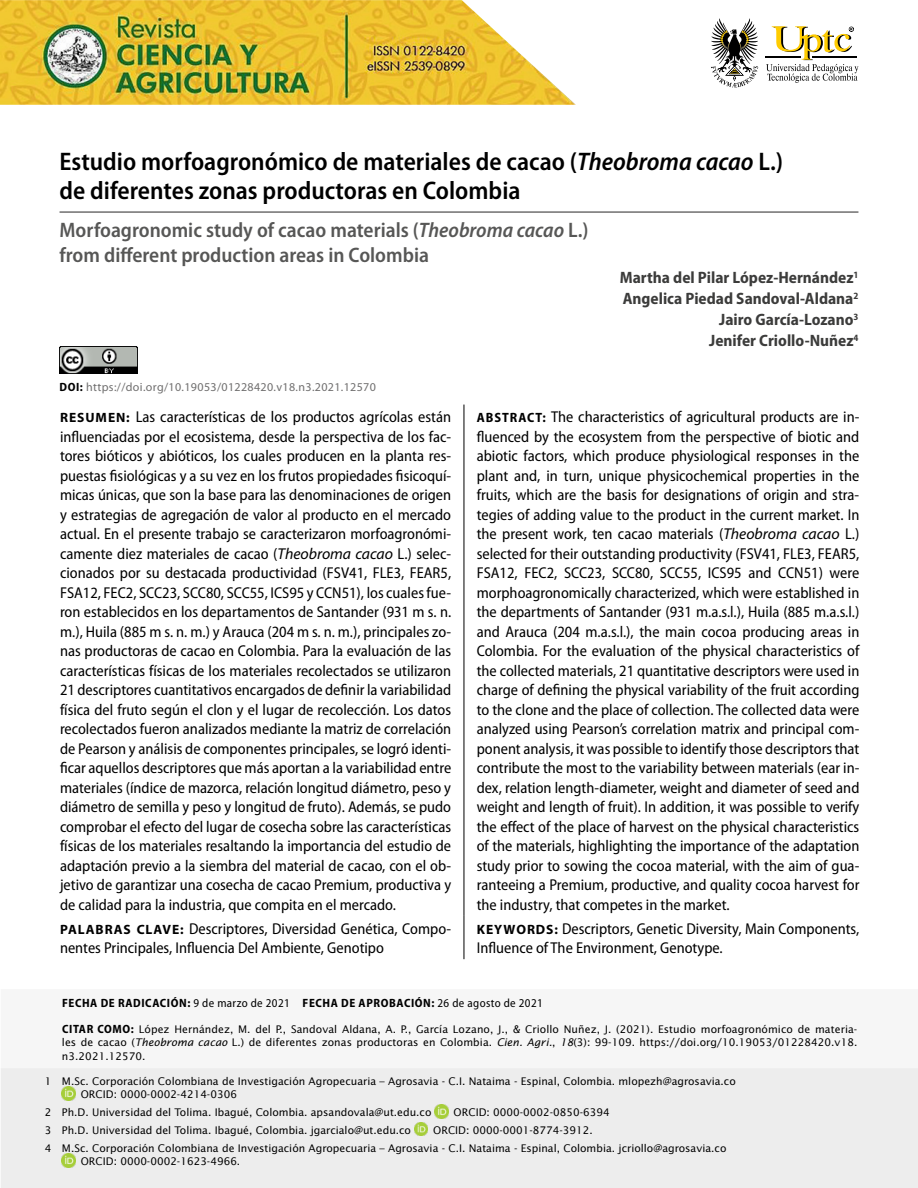
<style>
.page{position:relative;width:918px;height:1188px;background:#fff}
.page>*{position:absolute;margin:0;border:0;box-sizing:border-box;transform-origin:0 0}
.t1{font:600 semi-condensed 25.5px/28.5px "Myriad Pro";color:#000}
.t2{font:600 semi-condensed 21px/25.5px "Myriad Pro";color:#575756}
.t3{font:700 semi-condensed 16.5px/21px "Myriad Pro";color:#3c3c3b;text-align:right}
.t4{font:semi-condensed 15.75px/19.5px "Myriad Pro";color:#000;text-align:justify}
.t5{font:700 semi-condensed 12px "Myriad Pro";letter-spacing:.05em;color:#000}
.t6{font:12px "Myriad Pro";letter-spacing:.03em;color:#706f6f}
.t7{font:10.5px/13.5px "Lucida Sans Std";color:#000}
.s1{font-style:italic}
.s2{font-weight:700;font-stretch:semi-condensed;color:#000}
.s3{font-weight:700;font-stretch:normal;font-size:13.5px}
.s4{font-style:italic;font-stretch:normal}
.s5{font-weight:700;font-size:13.5px}
.s6{font-weight:400}
.s7{font-family:"Myriad Pro";font-weight:700;font-stretch:semi-condensed;font-size:12px}
</style>
<div class="page">
<svg style="left:711px;top:18px;width:47px;height:69px"></svg>
<svg style="left:766px;top:26px;width:92px;height:57px"></svg>
<img style="left:0;top:0;width:576px;height:105px">
<hr style="left:60px;top:211px;width:798px;height:2px;background:#706f6f">
<hr style="left:464px;top:405px;width:1px;height:511px;background:#000">
<hr style="left:464px;top:916px;width:1px;height:43px;background:#000">
<img style="left:60px;top:347px;width:78px;height:27px">
<div style="left:1px;top:1068px;width:917px;height:120px;background:#ededed"></div>
<img style="left:62px;top:1087px;width:14px;height:13px">
<svg style="left:435px;top:1105px;width:13px;height:13px"></svg>
<img style="left:414px;top:1122px;width:14px;height:14px">
<img style="left:62px;top:1154px;width:14px;height:13px">
<h1 class="t1" style="left:60px;top:148px;width:725px">Estudio morfoagronómico de materiales de cacao (<span class="s1">Theobroma cacao</span> L.) de diferentes zonas productoras en Colombia</h1>
<h2 class="t2" style="left:60px;top:217px;width:531px">Morfoagronomic study of cacao materials (<span class="s1">Theobroma cacao</span> L.) from different production areas in Colombia</h2>
<p class="t3" style="left:620px;top:268px;width:240px">Martha del Pilar López-Hernández<sup>1<br></sup>Angelica Piedad Sandoval-Aldana<sup>2<br></sup>Jairo García-Lozano<sup>3<br></sup>Jenifer Criollo-Nuñez<sup>4</sup></p>
<p class="t6" style="left:60px;top:380px;width:318px"><span class="s2">DOI:</span> https://doi.org/10.19053/01228420.v18.n3.2021.12570</p>
<p class="t4" style="left:60px;top:408px;width:393px"><span class="s3">RESUMEN:</span> Las características de los productos agrícolas están influenciadas por el ecosistema, desde la perspectiva de los fac&shy;tores bióticos y abióticos, los cuales producen en la planta res&shy;puestas fisiológicas y a su vez en los frutos propiedades fisicoquí&shy;micas únicas, que son la base para las denominaciones de origen y estrategias de agregación de valor al producto en el mercado actual. En el presente trabajo se caracterizaron morfoagronómi&shy;camente diez materiales de cacao (<span class="s4">Theobroma cacao</span> L.) selec&shy;cionados por su destacada productividad (FSV41, FLE3, FEAR5, FSA12, FEC2, SCC23, SCC80, SCC55, ICS95 y CCN51), los cuales fue&shy;ron establecidos en los departamentos de Santander (931 m s. n. m.), Huila (885 m s. n. m.) y Arauca (204 m s. n. m.), principales zo&shy;nas productoras de cacao en Colombia. Para la evaluación de las características físicas de los materiales recolectados se utilizaron 21 descriptores cuantitativos encargados de definir la variabilidad física del fruto según el clon y el lugar de recolección. Los datos recolectados fueron analizados mediante la matriz de correlación de Pearson y análisis de componentes principales, se logró identi&shy;ficar aquellos descriptores que más aportan a la variabilidad entre materiales (índice de mazorca, relación longitud diámetro, peso y diámetro de semilla y peso y longitud de fruto). Además, se pudo comprobar el efecto del lugar de cosecha sobre las características físicas de los materiales resaltando la importancia del estudio de adaptación previo a la siembra del material de cacao, con el ob&shy;jetivo de garantizar una cosecha de cacao Premium, productiva y de calidad para la industria, que compita en el mercado.</p>
<p class="t4" style="left:477px;top:408px;width:384px"><span class="s5">ABSTRACT:</span> The characteristics of agricultural products are in&shy;fluenced by the ecosystem from the perspective of biotic and abiotic factors, which produce physiological responses in the plant and, in turn, unique physicochemical properties in the fruits, which are the basis for designations of origin and stra&shy;tegies of adding value to the product in the current market. In the present work, ten cacao materials (<span class="s4">Theobroma cacao</span> L.) selected for their outstanding productivity (FSV41, FLE3, FEAR5, FSA12, FEC2, SCC23, SCC80, SCC55, ICS95 and CCN51) were morphoagronomically characterized, which were established in the departments of Santander (931 m.a.s.l.), Huila (885 m.a.s.l.) and Arauca (204 m.a.s.l.), the main cocoa producing areas in Colombia. For the evaluation of the physical characteristics of the collected materials, 21 quantitative descriptors were used in charge of defining the physical variability of the fruit according to the clone and the place of collection. The collected data were analyzed using Pearson’s correlation matrix and principal com&shy;ponent analysis, it was possible to identify those descriptors that contribute the most to the variability between materials (ear in&shy;dex, relation length-diameter, weight and diameter of seed and weight and length of fruit). In addition, it was possible to verify the effect of the place of harvest on the physical characteristics of the materials, highlighting the importance of the adaptation study prior to sowing the cocoa material, with the aim of gua&shy;ranteeing a Premium, productive, and quality cocoa harvest for the industry, that competes in the market.</p>
<p class="t4" style="left:60px;top:919px;width:393px"><span class="s3">PALABRAS CLAVE:</span> Descriptores, Diversidad Genética, Compo&shy;nentes Principales, Influencia Del Ambiente, Genotipo</p>
<p class="t4" style="left:477px;top:919px;width:384px"><span class="s3">KEYWORDS:</span> Descriptors, Genetic Diversity, Main Components,<br>Influence of The Environment, Genotype.</p>
<p class="t5" style="left:62px;top:996px;width:482px">FECHA DE RADICACIÓN: <span class="s6">9 de marzo de 2021</span> FECHA DE APROBACIÓN: <span class="s6">26 de agosto de 2021</span></p>
<p class="t7" style="left:62px;top:1022px;width:797px;text-align:justify"><span class="s7">CITAR COMO:</span> López Hernández, M. del P., Sandoval Aldana, A. P., García Lozano, J., &amp; Criollo Nuñez, J. (2021). Estudio morfoagronómico de materia&shy;les de cacao (<span class="s1">Theobroma cacao</span> L.) de diferentes zonas productoras en Colombia. <span class="s1">Cien. Agri.</span>, <span class="s1">18</span>(3): 99-109. https://doi.org/10.19053/01228420.v18. n3.2021.12570.</p>
<p class="t7" style="left:81px;top:1074px;width:657px;text-indent:-36px">1 M.Sc. Corporación Colombiana de Investigación Agropecuaria – Agrosavia - C.I. Nataima - Espinal, Colombia. mlopezh@agrosavia.co<br>ORCID: 0000-0002-4214-0306</p>
<p class="t7" style="left:45px;top:1106px;width:388px">2 Ph.D. Universidad del Tolima. Ibagué, Colombia. apsandovala@ut.edu.co</p>
<p class="t7" style="left:454px;top:1106px;width:158px">ORCID: 0000-0002-0850-6394</p>
<p class="t7" style="left:45px;top:1123px;width:368px">3 Ph.D. Universidad del Tolima. Ibagué, Colombia. jgarcialo@ut.edu.co</p>
<p class="t7" style="left:45px;top:1121px;width:683px;line-height:17.7px;text-indent:388px">ORCID: 0000-0001-8774-3912.<br>4 M.Sc. Corporación Colombiana de Investigación Agropecuaria – Agrosavia - C.I. Nataima - Espinal, Colombia. jcriollo@agrosavia.co</p>
<p class="t7" style="left:81px;top:1155px;width:161px">ORCID: 0000-0002-1623-4966.</p>
</div>
